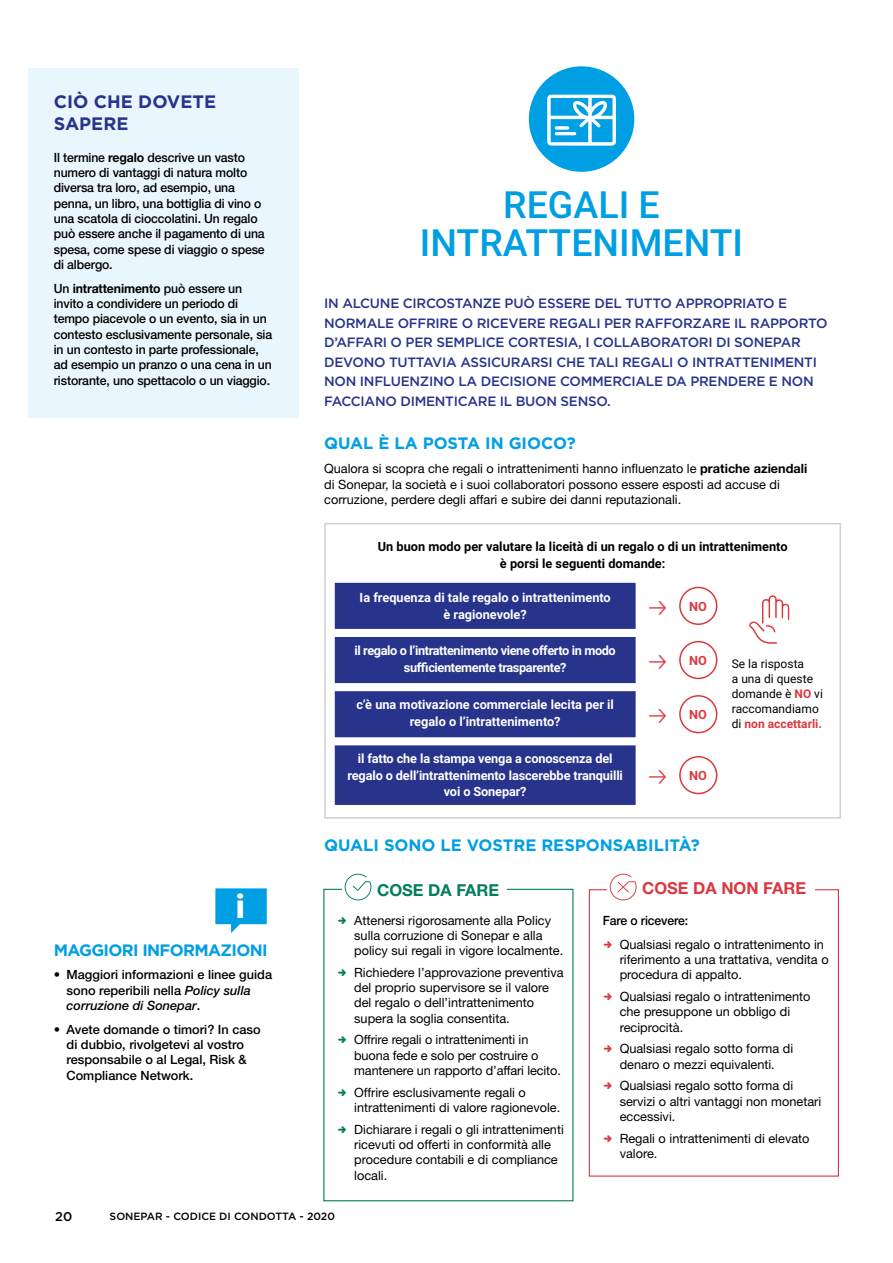
<style>
.page{position:relative;width:893px;height:1263px;background:#fff}
.page>*{position:absolute;margin:0;border:0;box-sizing:border-box;transform-origin:0 0}
.t1{font:500 37.5px/37.8px "Roboto";color:#009fe3;text-align:center}
.t2{font:900 33px "Roboto";color:#fff}
.t3{font:700 18px/21.6px "Gotham";color:#28348b}
.t4{font:700 16.5px "Gotham";letter-spacing:-.005em;color:#009fe3}
.t5{font:700 16.5px "Gotham";letter-spacing:-.04em;color:#009fe3}
.t6{font:700 16.5px "Helvetica Neue LT Std";color:#d83940}
.t7{font:700 16.5px "Helvetica Neue LT Std";color:#047d5c}
.t8{font:500 13.5px/19.5px "Gotham";letter-spacing:-.02em;color:#28348b}
.t9{font:12.75px/15.3px "Helvetica Neue LT Std";color:#000}
.t10{font:500 12.75px/15.3px "Helvetica Neue LT Std";letter-spacing:-.01em;color:#000;scale:.96 1}
.t11{font:700 12.75px/16.5px "Roboto";letter-spacing:-.01em;color:#fff;text-align:center}
.t12{font:500 12.75px/15.3px "Helvetica Neue LT Std";letter-spacing:-.01em;color:#000}
.t13{font:700 12.75px/16.5px "Roboto";color:#000;text-align:center}
.t14{font:700 12.75px/16.5px "Roboto";letter-spacing:-.03em;color:#fff;text-align:center}
.t15{font:700 12.75px "Roboto";color:#d83940}
.t16{font:500 12.75px "Gotham";color:#000}
.t17{font:12px/15px "Roboto";color:#000}
.t18{font:500 10.5px "Gotham";color:#000}
.s1{font-weight:700}
.s2{font-style:italic}
.s3{font-weight:700;color:#d83940}
</style>
<div class="page">
<div style="left:28px;top:68px;width:271px;height:350px;background:#eaf6fe"></div>
<svg style="left:215px;top:888px;width:52px;height:45px"></svg>
<div style="left:589px;top:889px;width:250px;height:287px;border:1px solid #d83940"></div>
<div style="left:607px;top:882px;width:93px;height:21px;background:#fff"></div>
<svg style="left:610px;top:874px;width:26px;height:26px"></svg>
<div style="left:642px;top:882px;width:172px;height:24px;background:#fff"></div>
<div style="left:323px;top:889px;width:250px;height:312px;border:1px solid #047d5c"></div>
<div style="left:342px;top:884px;width:68px;height:22px;background:#fff"></div>
<svg style="left:345px;top:874px;width:26px;height:26px"></svg>
<div style="left:377px;top:884px;width:130px;height:18px;background:#fff"></div>
<div style="left:324px;top:523px;width:517px;height:296px;border:2px solid #d0d0d0"></div>
<svg style="left:335px;top:583px;width:301px;height:222px;background:#3f4a97"></svg>
<div style="left:679px;top:587px;width:38px;height:38px;border:2px solid #d83940;border-radius:50%"></div>
<div style="left:679px;top:641px;width:38px;height:38px;border:2px solid #d83940;border-radius:50%"></div>
<div style="left:679px;top:695px;width:38px;height:38px;border:2px solid #d83940;border-radius:50%"></div>
<div style="left:679px;top:756px;width:38px;height:38px;border:2px solid #d83940;border-radius:50%"></div>
<div style="left:529px;top:66px;width:105px;height:106px;background:#009fe3;border-radius:50%"></div>
<svg style="left:547px;top:95px;width:69px;height:51px"></svg>
<svg style="left:749px;top:594px;width:41px;height:51px"></svg>
<h3 class="t3" style="left:54px;top:91px;width:164px">CIÒ CHE DOVETE<br>SAPERE</h3>
<p class="t10" style="left:54px;top:150px;width:221px">Il termine <span class="s1">regalo</span> descrive un vasto numero di vantaggi di natura molto diversa tra loro, ad esempio, una penna, un libro, una bottiglia di vino o una scatola di cioccolatini. Un regalo può essere anche il pagamento di una spesa, come spese di viaggio o spese di albergo.</p>
<p class="t10" style="left:54px;top:280px;width:229px">Un <span class="s1">intrattenimento</span> può essere un invito a condividere un periodo di tempo piacevole o un evento, sia in un contesto esclusivamente personale, sia in un contesto in parte professionale, ad esempio un pranzo o una cena in un ristorante, uno spettacolo o un viaggio.</p>
<h2 class="t2" style="left:236px;top:883px;width:11px">i</h2>
<p class="t5" style="left:54px;top:939px;width:215px">MAGGIORI INFORMAZIONI</p>
<p class="t12" style="left:67px;top:967px;width:207px;text-indent:-13px">• Maggiori informazioni e linee guida sono reperibili nella <span class="s2">Policy sulla corruzione di Sonepar</span>.</p>
<p class="t12" style="left:67px;top:1021px;width:196px;text-indent:-13px">• Avete domande o timori? In caso di dubbio, rivolgetevi al vostro responsabile o al Legal, Risk &amp;<br>Compliance Network.</p>
<h1 class="t1" style="left:420px;top:184px;width:325px">REGALI E<br>INTRATTENIMENTI</h1>
<p class="t8" style="left:324px;top:294px;width:505px">IN ALCUNE CIRCOSTANZE PUÒ ESSERE DEL TUTTO APPROPRIATO E NORMALE OFFRIRE O RICEVERE REGALI PER RAFFORZARE IL RAPPORTO D’AFFARI O PER SEMPLICE CORTESIA, I COLLABORATORI DI SONEPAR DEVONO TUTTAVIA ASSICURARSI CHE TALI REGALI O INTRATTENIMENTI NON INFLUENZINO LA DECISIONE COMMERCIALE DA PRENDERE E NON FACCIANO DIMENTICARE IL BUON SENSO.</p>
<p class="t4" style="left:324px;top:433px;width:253px">QUAL È LA POSTA IN GIOCO?</p>
<p class="t9" style="left:324px;top:461px;width:485px">Qualora si scopra che regali o intrattenimenti hanno influenzato le <span class="s1">pratiche aziendali </span>di Sonepar, la società e i suoi collaboratori possono essere esposti ad accuse di corruzione, perdere degli affari e subire dei danni reputazionali.</p>
<p class="t13" style="left:378px;top:538px;width:411px">Un buon modo per valutare la liceità di un regalo o di un intrattenimento è porsi le seguenti domande:</p>
<p class="t11" style="left:360px;top:589px;width:253px">Ia frequenza di tale regalo o intrattenimento è ragionevole?</p>
<p class="t15" style="left:689px;top:597px;width:19px">NO</p>
<p class="t17" style="left:732px;top:656px;width:93px">Se la risposta<br>a una di queste domande è <span class="s3">NO</span> vi raccomandiamo di <span class="s3">non accettarli.</span></p>
<p class="t14" style="left:354px;top:642px;width:263px">il regalo o l’intrattenimento viene offerto in modo sufficientemente trasparente?</p>
<p class="t15" style="left:689px;top:651px;width:19px">NO</p>
<p class="t11" style="left:356px;top:696px;width:259px">c’è una motivazione commerciale lecita per il regalo o l’intrattenimento?</p>
<p class="t15" style="left:689px;top:705px;width:19px">NO</p>
<p class="t11" style="left:347px;top:750px;width:277px">il fatto che la stampa venga a conoscenza del regalo o dell’intrattenimento lascerebbe tranquilli voi o Sonepar?</p>
<p class="t15" style="left:689px;top:766px;width:19px">NO</p>
<p class="t4" style="left:324px;top:834px;width:377px">QUALI SONO LE VOSTRE RESPONSABILITÀ?</p>
<p class="t7" style="left:377px;top:880px;width:123px">COSE DA FARE</p>
<p class="t9" style="left:354px;top:912px;width:210px">Attenersi rigorosamente alla Policy sulla corruzione di Sonepar e alla policy sui regali in vigore localmente.</p>
<p class="t9" style="left:354px;top:964px;width:211px">Richiedere l’approvazione preventiva del proprio supervisore se il valore del regalo o dell’intrattenimento supera la soglia consentita.</p>
<p class="t9" style="left:354px;top:1032px;width:208px">Offrire regali o intrattenimenti in buona fede e solo per costruire o mantenere un rapporto d’affari lecito.</p>
<p class="t9" style="left:354px;top:1084px;width:208px">Offrire esclusivamente regali o intrattenimenti di valore ragionevole.</p>
<p class="t9" style="left:354px;top:1121px;width:211px">Dichiarare i regali o gli intrattenimenti ricevuti od offerti in conformità alle procedure contabili e di compliance locali.</p>
<p class="t6" style="left:642px;top:878px;width:165px">COSE DA NON FARE</p>
<p class="t10" style="left:603px;top:912px;width:91px">Fare o ricevere:</p>
<p class="t9" style="left:620px;top:936px;width:210px">Qualsiasi regalo o intrattenimento in riferimento a una trattativa, vendita o procedura di appalto.</p>
<p class="t9" style="left:620px;top:989px;width:192px">Qualsiasi regalo o intrattenimento che presuppone un obbligo di reciprocità.</p>
<p class="t9" style="left:620px;top:1041px;width:175px">Qualsiasi regalo sotto forma di denaro o mezzi equivalenti.</p>
<p class="t9" style="left:620px;top:1078px;width:203px">Qualsiasi regalo sotto forma di servizi o altri vantaggi non monetari eccessivi.</p>
<p class="t9" style="left:620px;top:1130px;width:191px">Regali o intrattenimenti di elevato valore.</p>
<p class="t16" style="left:55px;top:1208px;width:19px">20</p>
<p class="t18" style="left:110px;top:1210px;width:227px">SONEPAR - CODICE DI CONDOTTA - 2020</p>
</div>
